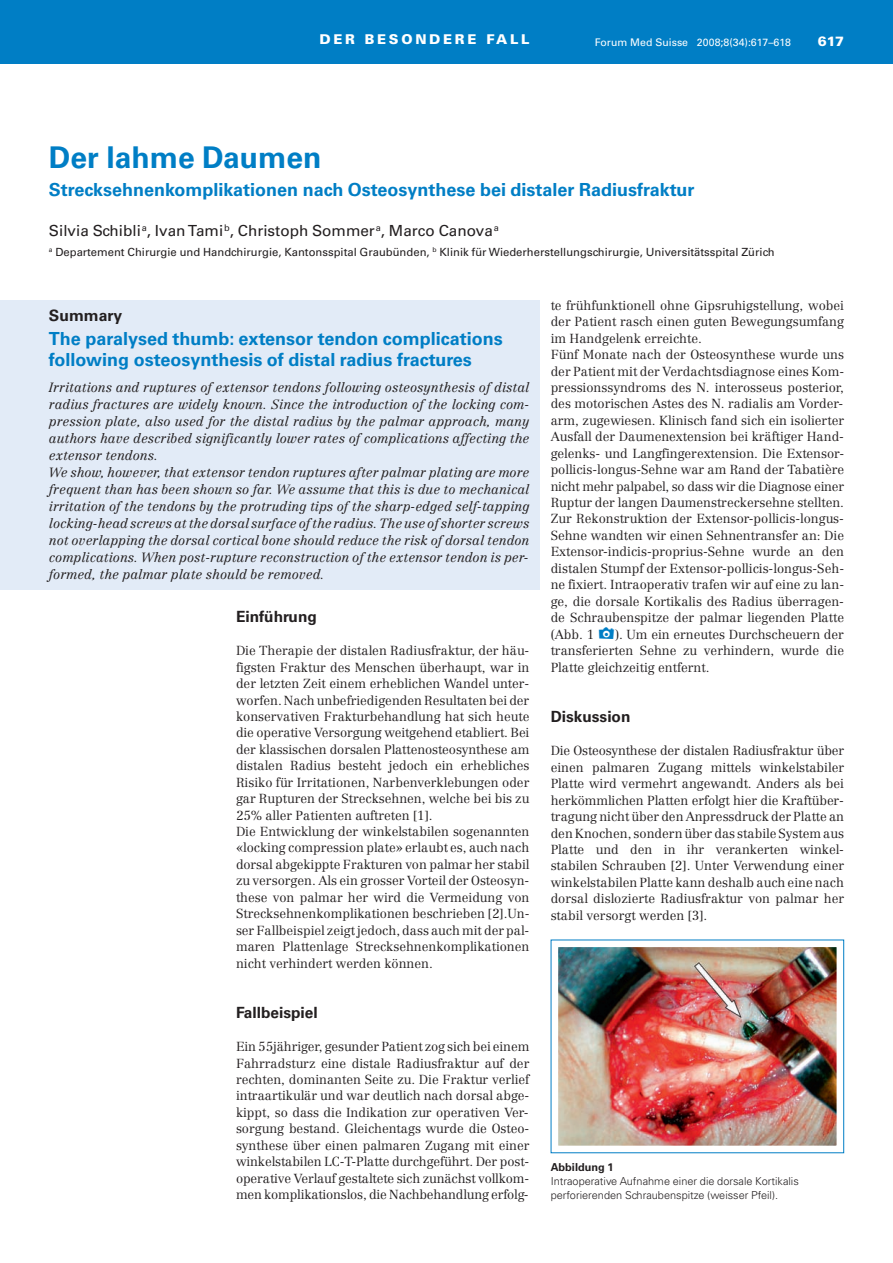
<style>
.page{position:relative;width:893px;height:1263px;background:#fff}
.page>*{position:absolute;margin:0;border:0;box-sizing:border-box;transform-origin:0 0}
.t1{font:700 30px "Univers LT Std";color:#007ec5}
.t2{font:700 18px/21.1px "Univers LT Std";color:#007ec5}
.t3{font:700 15.75px "Univers LT Std";color:#231f20}
.t4{font:700 15.45px "Univers LT Std";color:#231f20}
.t5{font:15.3px "Univers LT Std";color:#231f20}
.t6{font:900 13.5px "Univers LT Std";letter-spacing:.2em;color:#fff}
.t7{font:italic 300 13.2px/17px "Centennial";color:#231f20}
.t8{font:300 12.9px/16.5px "Centennial";color:#231f20;text-align:justify}
.t9{font:11.25px "Univers LT Std";color:#231f20}
.t10{font:300 10.95px/14.2px "Univers LT Std";color:#231f20}
.t11{font:700 10.95px "Univers LT Std";color:#231f20}
.t12{font:10.5px "Univers LT Std";color:#fff}
</style>
<div class="page">
<div style="left:0;top:0;width:893px;height:64px;background:#007ec5"></div>
<div style="left:0;top:300px;width:540px;height:289px;background:#e2ebf7"></div>
<img style="left:560px;top:948px;width:275px;height:196px">
<div style="left:551px;top:939px;width:293px;height:214px;border:8px solid #fff"></div>
<p class="t6" style="left:319px;top:31px;width:211px">DER BESONDERE FALL</p>
<p class="t12" style="left:595px;top:38px;width:197px">Forum Med Suisse 2008;8(34):617–618</p>
<p class="t6" style="left:818px;top:33px;width:28px">617</p>
<h1 class="t1" style="left:49px;top:147px;width:274px">Der lahme Daumen</h1>
<h2 class="t2" style="left:49px;top:180px;width:647px">Strecksehnenkomplikationen nach Osteosynthese bei distaler Radiusfraktur</h2>
<p class="t5" style="left:49px;top:225px;width:452px">Silvia Schibli<sup>a</sup>, Ivan Tami<sup>b</sup>, Christoph Sommer<sup>a</sup>, Marco Canova<sup>a</sup></p>
<p class="t9" style="left:49px;top:247px;width:727px"><sup>a</sup> Departement Chirurgie und Handchirurgie, Kantonsspital Graubünden, <sup>b</sup> Klinik für Wiederherstellungschirurgie, Universitätsspital Zürich</p>
<p class="t3" style="left:49px;top:310px;width:75px">Summary</p>
<h2 class="t2" style="left:49px;top:329px;width:456px">The paralysed thumb: extensor tendon complications following osteosynthesis of distal radius fractures</h2>
<p class="t7" style="left:49px;top:380px;width:482px">Irritations and ruptures of extensor tendons following osteosynthesis of distal radius fractures are widely known. Since the introduction of the locking com&shy;pression plate, also used for the distal radius by the palmar approach, many authors have described significantly lower rates of complications affecting the extensor tendons.<br>We show, however, that extensor tendon ruptures after palmar plating are more frequent than has been shown so far. We assume that this is due to mechanical irritation of the tendons by the protruding tips of the sharp-edged self-tapping locking-head screws at the dorsal surface of the radius. The use of shorter screws not overlapping the dorsal cortical bone should reduce the risk of dorsal tendon complications. When post-rupture reconstruction of the extensor tendon is per&shy;formed, the palmar plate should be removed.</p>
<p class="t4" style="left:236px;top:611px;width:82px">Einführung</p>
<p class="t8" style="left:236px;top:644px;width:295px;text-align:left">Die Therapie der distalen Radiusfraktur, der häu&shy;figsten Fraktur des Menschen überhaupt, war in der letzten Zeit einem erheblichen Wandel unter - worfen. Nach unbefriedigenden Resultaten bei der konservativen Frakturbehandlung hat sich heute die operative Versorgung weitgehend etabliert. Bei der klassischen dorsalen Plattenosteosynthese am di stalen Radius besteht jedoch ein erhebliches Risiko für Irritationen, Narbenverklebungen oder gar Rupturen der Strecksehnen, welche bei bis zu 25% aller Patienten auftreten [1].<br>Die Entwicklung der winkelstabilen sogenannten «locking compression plate» erlaubt es, auch nach dorsal abgekippte Frakturen von palmar her stabil zu versorgen. Als ein grosser Vorteil der Osteosyn - these von palmar her wird die Vermeidung von Strecksehnenkomplikationen beschrieben [2].Un&shy;ser Fallbeispiel zeigt jedoch, dass auch mit der pal&shy;maren Plattenlage Strecksehnenkomplikationen nicht verhindert werden können.</p>
<p class="t4" style="left:236px;top:1007px;width:83px">Fallbeispiel</p>
<p class="t8" style="left:236px;top:1039px;width:295px">Ein 55jähriger, gesunder Patient zog sich bei einem Fahrradsturz eine distale Radiusfraktur auf der rechten, dominanten Seite zu. Die Fraktur verlief intraartikulär und war deutlich nach dorsal abge - kippt, so dass die Indikation zur operativen Ver&shy;sor gung bestand. Gleichentags wurde die Osteo&shy;synthese über einen palmaren Zugang mit einer winkelstabilen LC-T-Platte durchgeführt. Der post&shy;operative Verlauf gestaltete sich zunächst vollkom - men komplikationslos, die Nachbehandlung erfolg-</p>
<p class="t8" style="left:551px;top:298px;width:295px;text-align:left">te frühfunktionell ohne Gipsruhigstellung, wobei der Patient rasch einen guten Bewegungsumfang im Handgelenk erreichte.<br>Fünf Monate nach der Osteosynthese wurde uns der Patient mit der Verdachtsdiagnose eines Kom&shy;pressionssyndroms des N. interosseus posterior, des motorischen Astes des N. radialis am Vorder - arm, zugewiesen. Klinisch fand sich ein isolierter Ausfall der Daumenextension bei kräftiger Hand&shy;gelenks- und Langfingerextension. Die Extensor&shy;pol licis-longus-Sehne war am Rand der Tabatière nicht mehr palpabel, so dass wir die Diagnose einer Ruptur der langen Daumenstreckersehne stellten.<br>Zur Rekonstruktion der Extensor-pollicis-longus-Sehne wandten wir einen Sehnentransfer an: Die Extensor-indicis-proprius-Sehne wurde an den distalen Stumpf der Extensor-pollicis-longus-Seh - ne fixiert. Intraoperativ trafen wir auf eine zu lan&shy;ge, die dorsale Kortikalis des Radius überragen&shy;de Schraubenspitze der palmar liegenden Platte (Abb. 1</p>
<p class="t8" style="left:551px;top:627px;width:295px;text-indent:64px">). Um ein erneutes Durchscheuern der transferierten Sehne zu verhindern, wurde die Platte gleichzeitig entfernt.</p>
<p class="t4" style="left:551px;top:711px;width:81px">Diskussion</p>
<p class="t8" style="left:551px;top:744px;width:295px">Die Osteosynthese der distalen Radiusfraktur über einen palmaren Zugang mittels winkelstabiler Platte wird vermehrt angewandt. Anders als bei herkömmlichen Platten erfolgt hier die Kraftüber - tragung nicht über den Anpressdruck der Platte an den Knochen, sondern über das stabile System aus Platte und den in ihr verankerten winkel&shy;stabilen Schrauben [2]. Unter Verwendung einer winkelstabilen Platte kann deshalb auch eine nach dorsal dislozierte Radiusfraktur von palmar her stabil versorgt werden [3].</p>
<p class="t11" style="left:551px;top:1163px;width:64px">Abbildung 1</p>
<p class="t10" style="left:551px;top:1175px;width:250px">Intraoperative Aufnahme einer die dorsale Kortikalis perforierenden Schraubenspitze (weisser Pfeil).</p>
</div>
